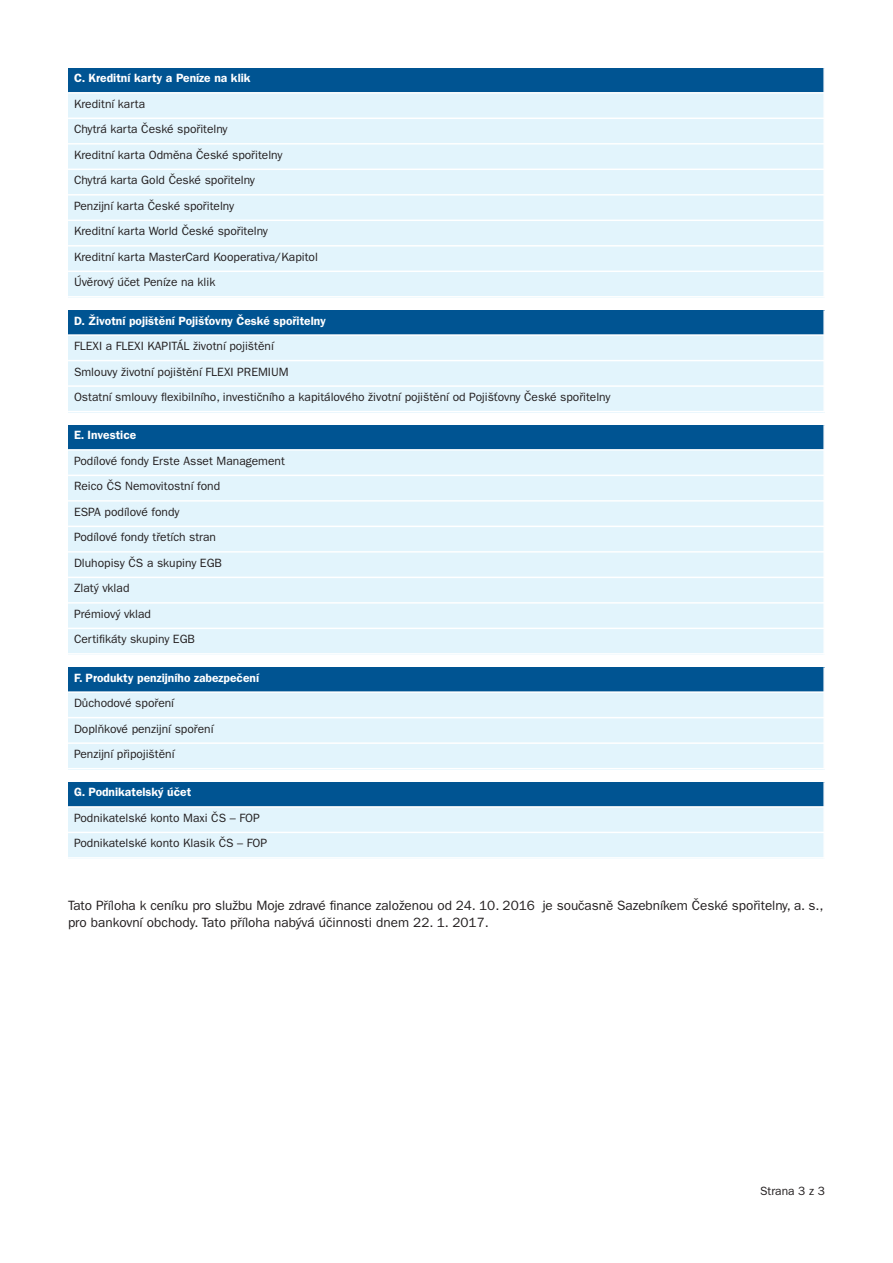
<style>
.page{position:relative;width:893px;height:1263px;background:#fff}
.page>*{position:absolute;margin:0;border:0;box-sizing:border-box;transform-origin:0 0}
.t1{font:13.5px/16.2px "ITC Franklin Gothic Std";letter-spacing:-.005em;color:#231f20}
.t2{font:12px/25.5px "ITC Franklin Gothic Std";color:#231f20}
.t3{font:600 12px "ITC Franklin Gothic Std";color:#fff}
</style>
<div class="page">
<div style="left:68px;top:425px;width:757px;height:25px;background:#005492"></div>
<div style="left:68px;top:450px;width:757px;height:25px;background:#e2f4fc"></div>
<div style="left:68px;top:475px;width:757px;height:26px;background:#e2f4fc"></div>
<div style="left:68px;top:501px;width:757px;height:25px;background:#e2f4fc"></div>
<div style="left:68px;top:526px;width:757px;height:26px;background:#e2f4fc"></div>
<div style="left:68px;top:552px;width:757px;height:25px;background:#e2f4fc"></div>
<div style="left:68px;top:577px;width:757px;height:26px;background:#e2f4fc"></div>
<div style="left:68px;top:603px;width:757px;height:25px;background:#e2f4fc"></div>
<div style="left:68px;top:628px;width:757px;height:27px;background:#e2f4fc"></div>
<hr style="left:823px;top:425px;width:2px;height:230px;background:#fff">
<hr style="left:68px;top:449px;width:757px;height:2px;background:#fff">
<hr style="left:68px;top:475px;width:757px;height:1px;background:#fff">
<hr style="left:68px;top:500px;width:757px;height:2px;background:#fff">
<hr style="left:68px;top:526px;width:757px;height:1px;background:#fff">
<hr style="left:68px;top:551px;width:757px;height:2px;background:#fff">
<hr style="left:68px;top:577px;width:757px;height:1px;background:#fff">
<hr style="left:68px;top:602px;width:757px;height:2px;background:#fff">
<hr style="left:68px;top:628px;width:757px;height:1px;background:#fff">
<hr style="left:68px;top:653px;width:757px;height:2px;background:#fff">
<div style="left:68px;top:782px;width:757px;height:25px;background:#005492"></div>
<div style="left:68px;top:807px;width:757px;height:25px;background:#e2f4fc"></div>
<div style="left:68px;top:832px;width:757px;height:27px;background:#e2f4fc"></div>
<hr style="left:823px;top:782px;width:2px;height:77px;background:#fff">
<hr style="left:68px;top:806px;width:757px;height:2px;background:#fff">
<hr style="left:68px;top:832px;width:757px;height:1px;background:#fff">
<hr style="left:68px;top:857px;width:757px;height:2px;background:#fff">
<div style="left:68px;top:667px;width:757px;height:25px;background:#005492"></div>
<div style="left:68px;top:692px;width:757px;height:26px;background:#e2f4fc"></div>
<div style="left:68px;top:718px;width:757px;height:25px;background:#e2f4fc"></div>
<div style="left:68px;top:743px;width:757px;height:26px;background:#e2f4fc"></div>
<hr style="left:823px;top:667px;width:2px;height:102px;background:#fff">
<hr style="left:68px;top:691px;width:757px;height:2px;background:#fff">
<hr style="left:68px;top:717px;width:757px;height:1px;background:#fff">
<hr style="left:68px;top:742px;width:757px;height:2px;background:#fff">
<hr style="left:68px;top:768px;width:757px;height:1px;background:#fff">
<div style="left:68px;top:310px;width:757px;height:25px;background:#005492"></div>
<div style="left:68px;top:335px;width:757px;height:26px;background:#e2f4fc"></div>
<div style="left:68px;top:361px;width:757px;height:25px;background:#e2f4fc"></div>
<div style="left:68px;top:386px;width:757px;height:26px;background:#e2f4fc"></div>
<hr style="left:823px;top:310px;width:2px;height:102px;background:#fff">
<hr style="left:68px;top:334px;width:757px;height:2px;background:#fff">
<hr style="left:68px;top:360px;width:757px;height:1px;background:#fff">
<hr style="left:68px;top:385px;width:757px;height:2px;background:#fff">
<hr style="left:68px;top:411px;width:757px;height:1px;background:#fff">
<div style="left:68px;top:68px;width:757px;height:25px;background:#005492"></div>
<div style="left:68px;top:93px;width:757px;height:25px;background:#e2f4fc"></div>
<div style="left:68px;top:118px;width:757px;height:26px;background:#e2f4fc"></div>
<div style="left:68px;top:144px;width:757px;height:25px;background:#e2f4fc"></div>
<div style="left:68px;top:169px;width:757px;height:26px;background:#e2f4fc"></div>
<div style="left:68px;top:195px;width:757px;height:25px;background:#e2f4fc"></div>
<div style="left:68px;top:220px;width:757px;height:26px;background:#e2f4fc"></div>
<div style="left:68px;top:246px;width:757px;height:25px;background:#e2f4fc"></div>
<div style="left:68px;top:271px;width:757px;height:27px;background:#e2f4fc"></div>
<hr style="left:823px;top:68px;width:2px;height:230px;background:#fff">
<hr style="left:68px;top:92px;width:757px;height:2px;background:#fff">
<hr style="left:68px;top:118px;width:757px;height:1px;background:#fff">
<hr style="left:68px;top:143px;width:757px;height:2px;background:#fff">
<hr style="left:68px;top:169px;width:757px;height:1px;background:#fff">
<hr style="left:68px;top:194px;width:757px;height:2px;background:#fff">
<hr style="left:68px;top:220px;width:757px;height:1px;background:#fff">
<hr style="left:68px;top:245px;width:757px;height:2px;background:#fff">
<hr style="left:68px;top:271px;width:757px;height:1px;background:#fff">
<hr style="left:68px;top:296px;width:757px;height:2px;background:#fff">
<p class="t3" style="left:74px;top:74px;width:178px">C. Kreditní karty a Peníze na klik</p>
<p class="t2" style="left:74px;top:92px;width:245px">Kreditní karta<br>Chytrá karta České spořitelny<br>Kreditní karta Odměna České spořitelny Chytrá karta Gold České spořitelny<br>Penzijní karta České spořitelny<br>Kreditní karta World České spořitelny<br>Kreditní karta MasterCard Kooperativa/Kapitol Úvěrový účet Peníze na klik</p>
<p class="t3" style="left:74px;top:316px;width:253px">D. Životní pojištění Pojišťovny České spořitelny</p>
<p class="t2" style="left:74px;top:334px;width:538px">FLEXI a FLEXI KAPITÁL životní pojištění<br>Smlouvy životní pojištění FLEXI PREMIUM<br>Ostatní smlouvy flexibilního, investičního a kapitálového životní pojištění od Pojišťovny České spořitelny</p>
<p class="t3" style="left:74px;top:431px;width:64px">E. Investice</p>
<p class="t2" style="left:74px;top:449px;width:212px">Podílové fondy Erste Asset Management<br>Reico ČS Nemovitostní fond<br>ESPA podílové fondy<br>Podílové fondy třetích stran<br>Dluhopisy ČS a skupiny EGB<br>Zlatý vklad<br>Prémiový vklad<br>Certifikáty skupiny EGB</p>
<p class="t3" style="left:74px;top:673px;width:187px">F. Produkty penzijního zabezpečení</p>
<p class="t2" style="left:74px;top:691px;width:141px">Důchodové spoření<br>Doplňkové penzijní spoření<br>Penzijní připojištění</p>
<p class="t3" style="left:74px;top:788px;width:119px">G. Podnikatelský účet</p>
<p class="t2" style="left:74px;top:806px;width:195px">Podnikatelské konto Maxi ČS – FOP<br>Podnikatelské konto Klasik ČS – FOP</p>
<p class="t1" style="left:68px;top:899px;width:757px">Tato Příloha k ceníku pro službu Moje zdravé finance založenou od 24. 10. 2016 je současně Sazebníkem České spořitelny, a. s., pro bankovní obchody. Tato příloha nabývá účinnosti dnem 22. 1. 2017.</p>
<p class="t2" style="left:760px;top:1179px;width:66px">Strana 3 z 3</p>
</div>
